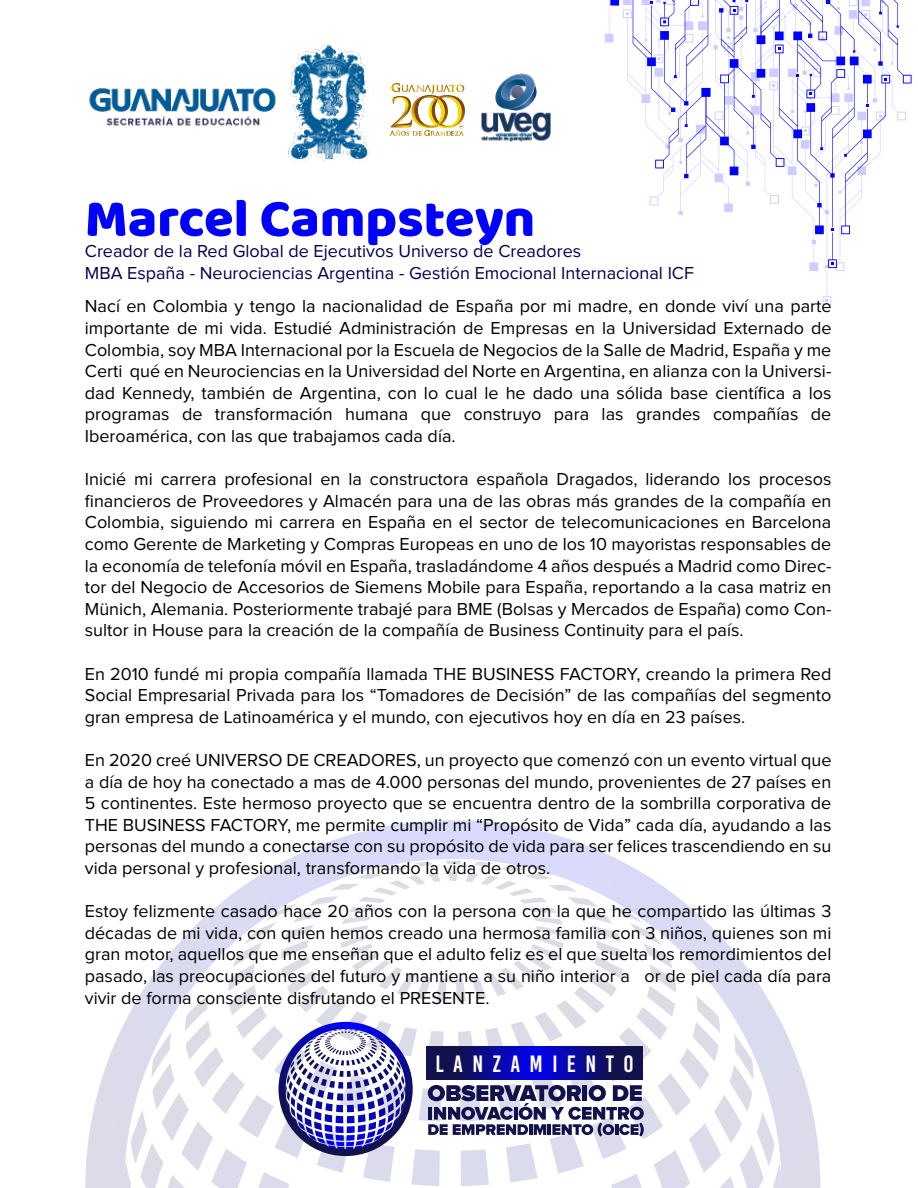
<style>
.page{position:relative;width:918px;height:1188px;background:#fff}
.page>*{position:absolute;margin:0;border:0;box-sizing:border-box;transform-origin:0 0}
.t1{font:54px "Baloo";color:#00f}
.t2{font:23.55px "Bebas Kai";letter-spacing:.4em;color:#fff}
.t3{font:18px/21.6px "Proxima Nova";color:#000;text-align:justify}
.t4{font:18px/21.6px "Proxima Nova";color:#02024c}
</style>
<div class="page">
<img style="left:89px;top:43px;width:462px;height:119px">
<svg style="left:605px;top:0;width:307px;height:305px"></svg>
<svg style="left:85px;top:820px;width:735px;height:368px"></svg>
<svg style="left:279px;top:1022px;width:134px;height:134px"></svg>
<svg style="left:428px;top:1085px;width:216px;height:52px"></svg>
<svg style="left:427px;top:1047px;width:215px;height:32px;background:#0b0b89"></svg>
<div style="left:386px;top:80px;width:80px;height:58px;background:#fff"></div>
<svg style="left:389px;top:83px;width:76px;height:53px"></svg>
<h1 class="t1" style="left:85px;top:185px;width:452px">Marcel Campsteyn</h1>
<p class="t4" style="left:85px;top:241px;width:611px">Creador de la Red Global de Ejecutivos Universo de Creadores<br>MBA España - Neurociencias Argentina - Gestión Emocional Internacional ICF</p>
<p class="t3" style="left:85px;top:296px;width:748px">Nací en Colombia y tengo la nacionalidad de España por mi madre, en donde viví una parte importante de mi vida. Estudié Administración de Empresas en la Universidad Externado de Colombia, soy MBA Internacional por la Escuela de Negocios de la Salle de Madrid, España y me Certi qué en Neurociencias en la Universidad del Norte en Argentina, en alianza con la Universi&shy;dad Kennedy, también de Argentina, con lo cual le he dado una sólida base científica a los programas de transformación humana que construyo para las grandes compañías de Iberoamérica, con las que trabajamos cada día.</p>
<p class="t3" style="left:85px;top:469px;width:748px">Inicié mi carrera profesional en la constructora española Dragados, liderando los procesos financieros de Proveedores y Almacén para una de las obras más grandes de la compañía en Colombia, siguiendo mi carrera en España en el sector de telecomunicaciones en Barcelona como Gerente de Marketing y Compras Europeas en uno de los 10 mayoristas responsables de la economía de telefonía móvil en España, trasladándome 4 años después a Madrid como Direc&shy;tor del Negocio de Accesorios de Siemens Mobile para España, reportando a la casa matriz en Münich, Alemania. Posteriormente trabajé para BME (Bolsas y Mercados de España) como Con&shy;sultor in House para la creación de la compañía de Business Continuity para el país.</p>
<p class="t3" style="left:85px;top:664px;width:748px">En 2010 fundé mi propia compañía llamada THE BUSINESS FACTORY, creando la primera Red Social Empresarial Privada para los “Tomadores de Decisión” de las compañías del segmento gran empresa de Latinoamérica y el mundo, con ejecutivos hoy en día en 23 países.</p>
<p class="t3" style="left:85px;top:750px;width:748px">En 2020 creé UNIVERSO DE CREADORES, un proyecto que comenzó con un evento virtual que a día de hoy ha conectado a mas de 4.000 personas del mundo, provenientes de 27 países en 5 continentes. Este hermoso proyecto que se encuentra dentro de la sombrilla corporativa de THE BUSINESS FACTORY, me permite cumplir mi “Propósito de Vida” cada día, ayudando a las personas del mundo a conectarse con su propósito de vida para ser felices trascendiendo en su vida personal y profesional, transformando la vida de otros.</p>
<p class="t3" style="left:85px;top:901px;width:748px">Estoy felizmente casado hace 20 años con la persona con la que he compartido las últimas 3 décadas de mi vida, con quien hemos creado una hermosa familia con 3 niños, quienes son mi gran motor, aquellos que me enseñan que el adulto feliz es el que suelta los remordimientos del pasado, las preocupaciones del futuro y mantiene a su niño interior a or de piel cada día para vivir de forma consciente disfrutando el PRESENTE.</p>
<h2 class="t2" style="left:436px;top:1051px;width:200px">LANZAMIENTO</h2>
</div>
